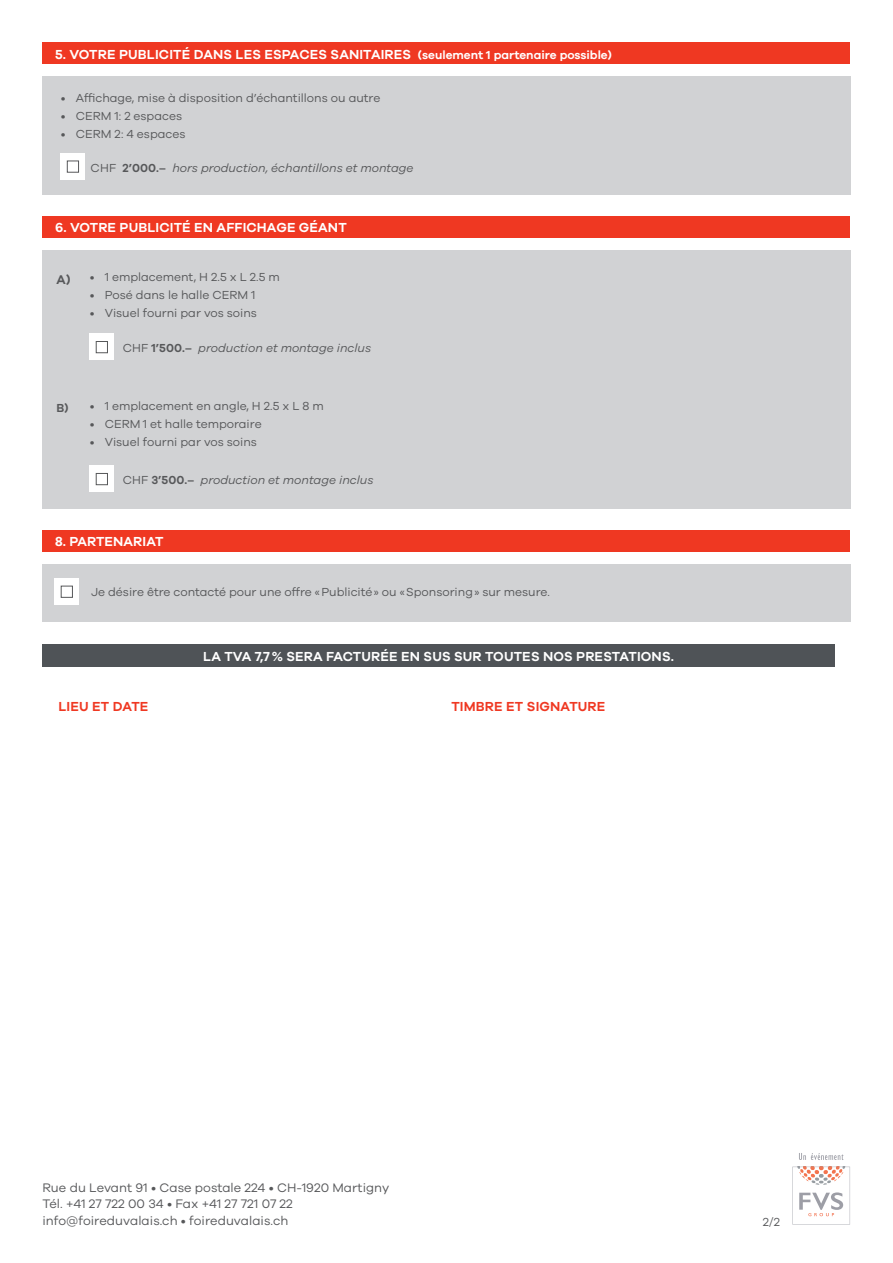
<style>
.page{position:relative;width:893px;height:1263px;background:#fff}
.page>*{position:absolute;margin:0;border:0;box-sizing:border-box;transform-origin:0 0}
.t1{font:600 13.5px "Galano Grotesque";letter-spacing:.01em;color:#fff}
.t2{font:600 13.5px "Galano Grotesque";letter-spacing:.01em;color:#ef3822}
.t3{font:600 13.05px "Galano Grotesque";color:#57585a}
.t4{font:12.75px/16.5px "Galano Grotesque";letter-spacing:.005em;color:#57585a}
.t5{font:12px "Galano Grotesque";color:#57585a}
.t6{font:italic 12px "Galano Grotesque";color:#57585a}
.t7{font:600 12px "Galano Grotesque";color:#57585a}
.s1{font-size:12px}
.s2{font-style:normal}
.s3{font-weight:600;font-style:normal}
</style>
<div class="page">
<div style="left:43px;top:564px;width:808px;height:58px;background:#d1d2d4"></div>
<div style="left:55px;top:578px;width:24px;height:26px;background:#fff"></div>
<div style="left:61px;top:586px;width:12px;height:12px;border:1px solid #57585a"></div>
<div style="left:42px;top:530px;width:808px;height:21px;background:#ef3822"></div>
<div style="left:43px;top:77px;width:808px;height:118px;background:#d1d2d4"></div>
<div style="left:42px;top:43px;width:808px;height:21px;background:#ef3822"></div>
<div style="left:61px;top:153px;width:24px;height:26px;background:#fff"></div>
<div style="left:67px;top:161px;width:12px;height:12px;border:1px solid #57585a"></div>
<div style="left:42px;top:644px;width:793px;height:23px;background:#4f5357"></div>
<div style="left:43px;top:250px;width:808px;height:259px;background:#d1d2d4"></div>
<div style="left:42px;top:216px;width:808px;height:21px;background:#ef3822"></div>
<div style="left:90px;top:465px;width:24px;height:27px;background:#fff"></div>
<div style="left:96px;top:473px;width:12px;height:12px;border:1px solid #57585a"></div>
<div style="left:90px;top:333px;width:24px;height:27px;background:#fff"></div>
<div style="left:96px;top:341px;width:12px;height:12px;border:1px solid #57585a"></div>
<svg style="left:799px;top:1153px;width:44px;height:7px"></svg>
<svg style="left:792px;top:1167px;width:58px;height:57px"></svg>
<p class="t1" style="left:55px;top:46px;width:558px">5. VOTRE PUBLICITÉ DANS LES ESPACES SANITAIRES <span class="s1">(seulement 1 partenaire possible)</span></p>
<p class="t5" style="left:61px;top:91px;width:321px">• Affichage, mise à disposition d’échantillons ou autre</p>
<p class="t5" style="left:61px;top:109px;width:123px">• CERM 1: 2 espaces</p>
<p class="t5" style="left:61px;top:127px;width:126px">• CERM 2: 4 espaces</p>
<p class="t6" style="left:91px;top:161px;width:325px"><span class="s2">CHF</span> <span class="s3">2’000.–</span> hors production, échantillons et montage</p>
<p class="t1" style="left:55px;top:220px;width:293px">6. VOTRE PUBLICITÉ EN AFFICHAGE GÉANT</p>
<p class="t3" style="left:57px;top:272px;width:16px">A)</p>
<p class="t7" style="left:57px;top:400px;width:14px">B)</p>
<p class="t5" style="left:90px;top:270px;width:192px">• 1 emplacement, H 2.5 x L 2.5 m</p>
<p class="t5" style="left:90px;top:288px;width:167px">• Posé dans le halle CERM 1</p>
<p class="t5" style="left:90px;top:306px;width:169px">• Visuel fourni par vos soins</p>
<p class="t6" style="left:123px;top:341px;width:250px"><span class="s2">CHF</span> <span class="s3">1’500.–</span> production et montage inclus</p>
<p class="t5" style="left:90px;top:399px;width:236px">• 1 emplacement en angle, H 2.5 x L 8 m</p>
<p class="t5" style="left:90px;top:417px;width:173px">• CERM 1 et halle temporaire</p>
<p class="t5" style="left:90px;top:435px;width:169px">• Visuel fourni par vos soins</p>
<p class="t6" style="left:123px;top:473px;width:252px"><span class="s2">CHF</span> <span class="s3">3’500.–</span> production et montage inclus</p>
<p class="t1" style="left:55px;top:533px;width:110px">8. PARTENARIAT</p>
<p class="t5" style="left:91px;top:585px;width:460px">Je désire être contacté pour une offre «Publicité» ou «Sponsoring» sur mesure.</p>
<p class="t1" style="left:203px;top:648px;width:472px">LA TVA 7,7% SERA FACTURÉE EN SUS SUR TOUTES NOS PRESTATIONS.</p>
<p class="t2" style="left:58px;top:698px;width:92px">LIEU ET DATE</p>
<p class="t2" style="left:451px;top:698px;width:156px">TIMBRE ET SIGNATURE</p>
<p class="t4" style="left:43px;top:1179px;width:348px">Rue du Levant 91 • Case postale 224 • CH-1920 Martigny<br>Tél. +41 27 722 00 34 • Fax +41 27 721 07 22 info@foireduvalais.ch • foireduvalais.ch</p>
<p class="t5" style="left:763px;top:1215px;width:19px">2/2</p>
</div>
